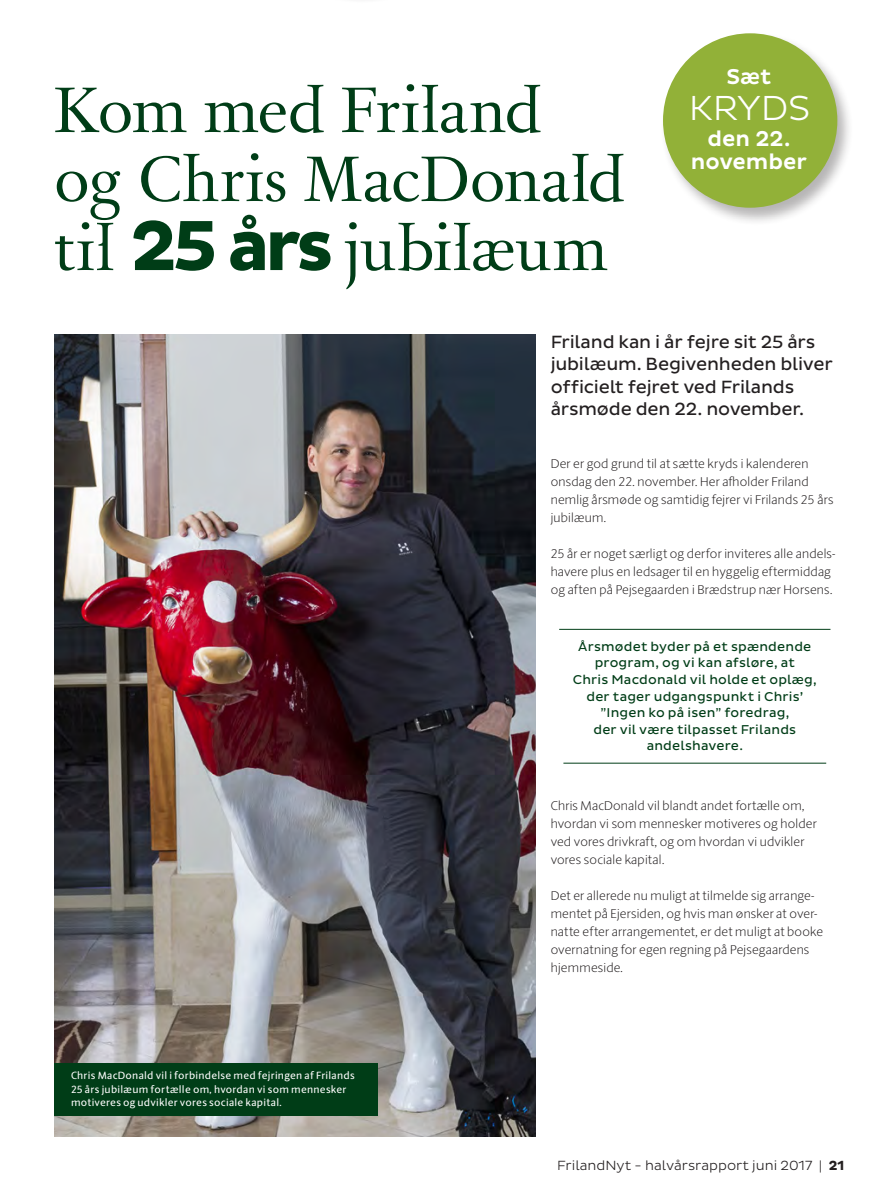
<style>
.page{position:relative;width:893px;height:1191px;background:#fff}
.page>*{position:absolute;margin:0;border:0;box-sizing:border-box;transform-origin:0 0}
.Overskrifter{font:72px/69px "La Police BP";letter-spacing:-.005em;color:#003d17}
.Overskrifter-2{font:300 35.4px "Pluto Sans";letter-spacing:-.015em;color:#fff}
.Overskrifter-3{font:500 21.9px/22.5px "Pluto Sans";color:#fff;text-align:center}
.Indledningstekst{font:18px/22.5px "Pluto Sans";letter-spacing:-.015em;color:#231f20}
.t1{font:300 13.5px "Pluto Sans";color:#231f20}
.Fremhævet_tekst{font:13.05px/16.5px "Pluto Sans";letter-spacing:.01em;color:#003d17;text-align:center}
.Brødtekst{font:100 12.75px/18px "ID Sans Round";letter-spacing:.02em;color:#231f20}
.Brødtekst-2{font:10.5px/13.5px "ID Sans Round";letter-spacing:.025em;color:#fff}
.s1{font-family:"Pluto Sans";font-weight:700}
.s2{font-weight:700}
</style>
<div class="page">
<div style="left:660px;top:31px;width:194px;height:195px;background:#231f20;opacity:.33"></div>
<div style="left:663px;top:33px;width:174px;height:175px;background:#92b138;border-radius:50%"></div>
<img style="left:54px;top:334px;width:482px;height:803px">
<hr style="left:559px;top:629px;width:271px;height:1px;background:#003d17">
<hr style="left:563px;top:763px;width:263px;height:1px;background:#003d17">
<div style="left:54px;top:1063px;width:323px;height:52px;background:#003d17"></div>
<p class="Overskrifter" style="left:54px;top:77px;width:572px">Kom med Friland og Chris MacDonald til <span class="s1">25 års</span> jubilæum</p>
<p class="Overskrifter-3" style="left:726px;top:66px;width:46px">Sæt</p>
<p class="Overskrifter-2" style="left:689px;top:87px;width:123px">KRYDS</p>
<p class="Overskrifter-3" style="left:691px;top:128px;width:118px">den 22. november</p>
<p class="Indledningstekst" style="left:551px;top:331px;width:284px">Friland kan i år fejre sit 25 års jubilæum. Begivenheden bliver officielt fejret ved Frilands</p>
<p class="Indledningstekst" style="left:551px;top:398px;width:255px">årsmøde den 22. november.</p>
<p class="Brødtekst" style="left:551px;top:454px;width:284px">Der er god grund til at sætte kryds i kalenderen onsdag den 22. november. Her afholder Friland nemlig årsmøde og samtidig fejrer vi Frilands 25 års jubilæum.</p>
<p class="Brødtekst" style="left:551px;top:544px;width:286px">25 år er noget særligt og derfor inviteres alle andels&shy;havere plus en ledsager til en hyggelig eftermiddag og aften på Pejsegaarden i Brædstrup nær Horsens.</p>
<p class="Fremhævet_tekst" style="left:573px;top:638px;width:245px">Årsmødet byder på et spændende program, og vi kan afsløre, at<br>Chris Macdonald vil holde et oplæg, der tager udgangspunkt i Chris’ ”Ingen ko på isen” foredrag,<br>der vil være tilpasset Frilands andelshavere.</p>
<p class="Brødtekst-2" style="left:71px;top:1069px;width:285px">Chris MacDonald vil i forbindelse med fejringen af Frilands<br>25 års jubilæum fortælle om, hvordan vi som mennesker motiveres og udvikler vores sociale kapital.</p>
<p class="Brødtekst" style="left:551px;top:796px;width:268px">Chris MacDonald vil blandt andet fortælle om, hvordan vi som mennesker motiveres og holder ved vores drivkraft, og om hvordan vi udvikler vores sociale kapital.</p>
<p class="Brødtekst" style="left:551px;top:886px;width:274px">Det er allerede nu muligt at tilmelde sig arrange&shy;mentet på Ejersiden, og hvis man ønsker at over&shy;natte efter arrangementet, er det muligt at booke overnatning for egen regning på Pejsegaardens hjemmeside.</p>
<p class="t1" style="left:557px;top:1157px;width:289px">FrilandNyt - halvårsrapport juni 2017 | <span class="s2">21</span></p>
</div>
